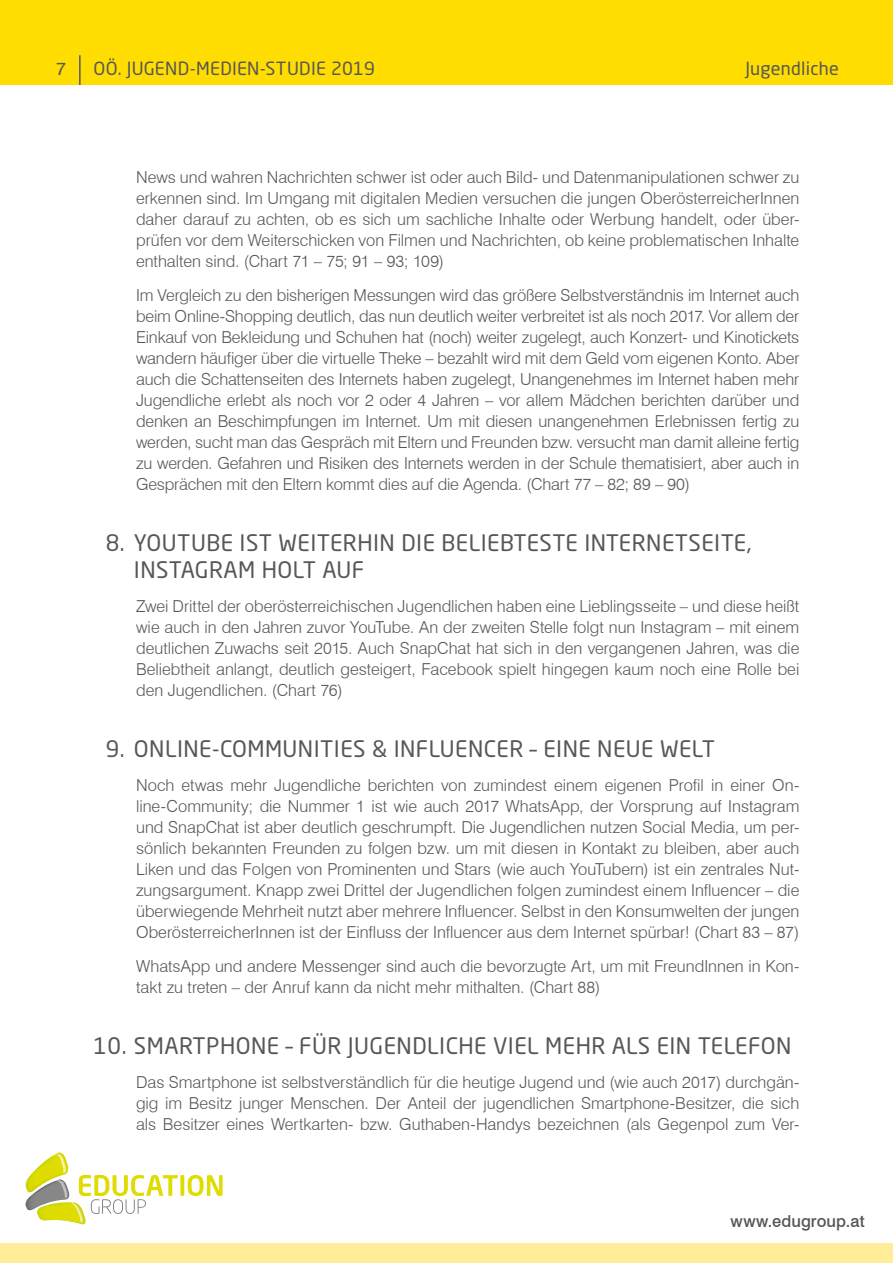
<style>
.page{position:relative;width:893px;height:1263px;background:#fff}
.page>*{position:absolute;margin:0;border:0;box-sizing:border-box;transform-origin:0 0}
.t1{font:22.5px/27px "Neo Sans W1 G";letter-spacing:.02em;color:#575756}
.t2{font:18px "Neo Sans W1 G";letter-spacing:.015em;color:#575756}
.t3{font:18px "Swiss 721 BT";color:#575756}
.t4{font:300 16.5px/21px "Swiss 721 BT";color:#575756;text-align:justify}
.t5{font:500 16.5px "Swiss 721 BT";color:#575756}
</style>
<div class="page">
<div style="left:0;top:0;width:893px;height:85px;background:#fd0"></div>
<div style="left:0;top:1243px;width:893px;height:20px;background:#ffed99"></div>
<hr style="left:79px;top:55px;width:2px;height:30px;background:#575756">
<svg style="left:180px;top:1175px;width:4px;height:21px"></svg>
<svg style="left:188px;top:1175px;width:35px;height:21px"></svg>
<svg style="left:26px;top:1152px;width:152px;height:72px"></svg>
<p class="t3" style="left:56px;top:57px;width:11px">7</p>
<p class="t2" style="left:94px;top:57px;width:283px">OÖ. JUGEND-MEDIEN-STUDIE 2019</p>
<p class="t2" style="left:745px;top:58px;width:95px">Jugendliche</p>
<p class="t4" style="left:136px;top:166px;width:665px">News und wahren Nachrichten schwer ist oder auch Bild- und Datenmanipulationen schwer zu erkennen sind. Im Umgang mit digitalen Medien versuchen die jungen OberösterreicherInnen daher darauf zu achten, ob es sich um sachliche Inhalte oder Werbung handelt, oder über&shy;prüfen vor dem Weiterschicken von Filmen und Nachrichten, ob keine problematischen Inhalte enthalten sind. (Chart 71 – 75; 91 – 93; 109)</p>
<p class="t4" style="left:136px;top:285px;width:665px">Im Vergleich zu den bisherigen Messungen wird das größere Selbstverständnis im Internet auch beim Online-Shopping deutlich, das nun deutlich weiter verbreitet ist als noch 2017. Vor allem der Einkauf von Bekleidung und Schuhen hat (noch) weiter zugelegt, auch Konzert- und Kinotickets wandern häufiger über die virtuelle Theke – bezahlt wird mit dem Geld vom eigenen Konto. Aber auch die Schattenseiten des Internets haben zugelegt, Unangenehmes im Internet haben mehr Jugendliche erlebt als noch vor 2 oder 4 Jahren – vor allem Mädchen berichten darüber und denken an Beschimpfungen im Internet. Um mit diesen unangenehmen Erlebnissen fertig zu werden, sucht man das Gespräch mit Eltern und Freunden bzw. versucht man damit alleine fertig zu werden. Gefahren und Risiken des Internets werden in der Schule thematisiert, aber auch in Gesprächen mit den Eltern kommt dies auf die Agenda. (Chart 77 – 82; 89 – 90)</p>
<h1 class="t1" style="left:134px;top:529px;width:619px;text-indent:-28px">8. YOUTUBE IST WEITERHIN DIE BELIEBTESTE INTERNETSEITE,<br>INSTAGRAM HOLT AUF</h1>
<p class="t4" style="left:136px;top:595px;width:665px">Zwei Drittel der oberösterreichischen Jugendlichen haben eine Lieblingsseite – und diese heißt wie auch in den Jahren zuvor YouTube. An der zweiten Stelle folgt nun Instagram – mit einem deutlichen Zuwachs seit 2015. Auch SnapChat hat sich in den vergangenen Jahren, was die Beliebtheit anlangt, deutlich gesteigert, Facebook spielt hingegen kaum noch eine Rolle bei den Jugendlichen. (Chart 76)</p>
<h1 class="t1" style="left:106px;top:735px;width:611px">9. ONLINE-COMMUNITIES &amp; INFLUENCER – EINE NEUE WELT</h1>
<p class="t4" style="left:136px;top:774px;width:665px">Noch etwas mehr Jugendliche berichten von zumindest einem eigenen Profil in einer On&shy;line-Community; die Nummer 1 ist wie auch 2017 WhatsApp, der Vorsprung auf Instagram und SnapChat ist aber deutlich geschrumpft. Die Jugendlichen nutzen Social Media, um per&shy;sönlich bekannten Freunden zu folgen bzw. um mit diesen in Kontakt zu bleiben, aber auch Liken und das Folgen von Prominenten und Stars (wie auch YouTubern) ist ein zentrales Nut&shy;zungsargument. Knapp zwei Drittel der Jugendlichen folgen zumindest einem Influencer – die überwiegende Mehrheit nutzt aber mehrere Influencer. Selbst in den Konsumwelten der jungen OberösterreicherInnen ist der Einfluss der Influencer aus dem Internet spürbar! (Chart 83 – 87)</p>
<p class="t4" style="left:136px;top:956px;width:665px">WhatsApp und andere Messenger sind auch die bevorzugte Art, um mit FreundInnen in Kon&shy;takt zu treten – der Anruf kann da nicht mehr mithalten. (Chart 88)</p>
<h1 class="t1" style="left:94px;top:1032px;width:699px">10. SMARTPHONE – FÜR JUGENDLICHE VIEL MEHR ALS EIN TELEFON</h1>
<p class="t4" style="left:136px;top:1071px;width:665px">Das Smartphone ist selbstverständlich für die heutige Jugend und (wie auch 2017) durchgän&shy;gig im Besitz junger Menschen. Der Anteil der jugendlichen Smartphone-Besitzer, die sich als Besitzer eines Wertkarten- bzw. Guthaben-Handys bezeichnen (als Gegenpol zum Ver-</p>
<p class="t5" style="left:730px;top:1211px;width:136px">www.edugroup.at</p>
</div>
